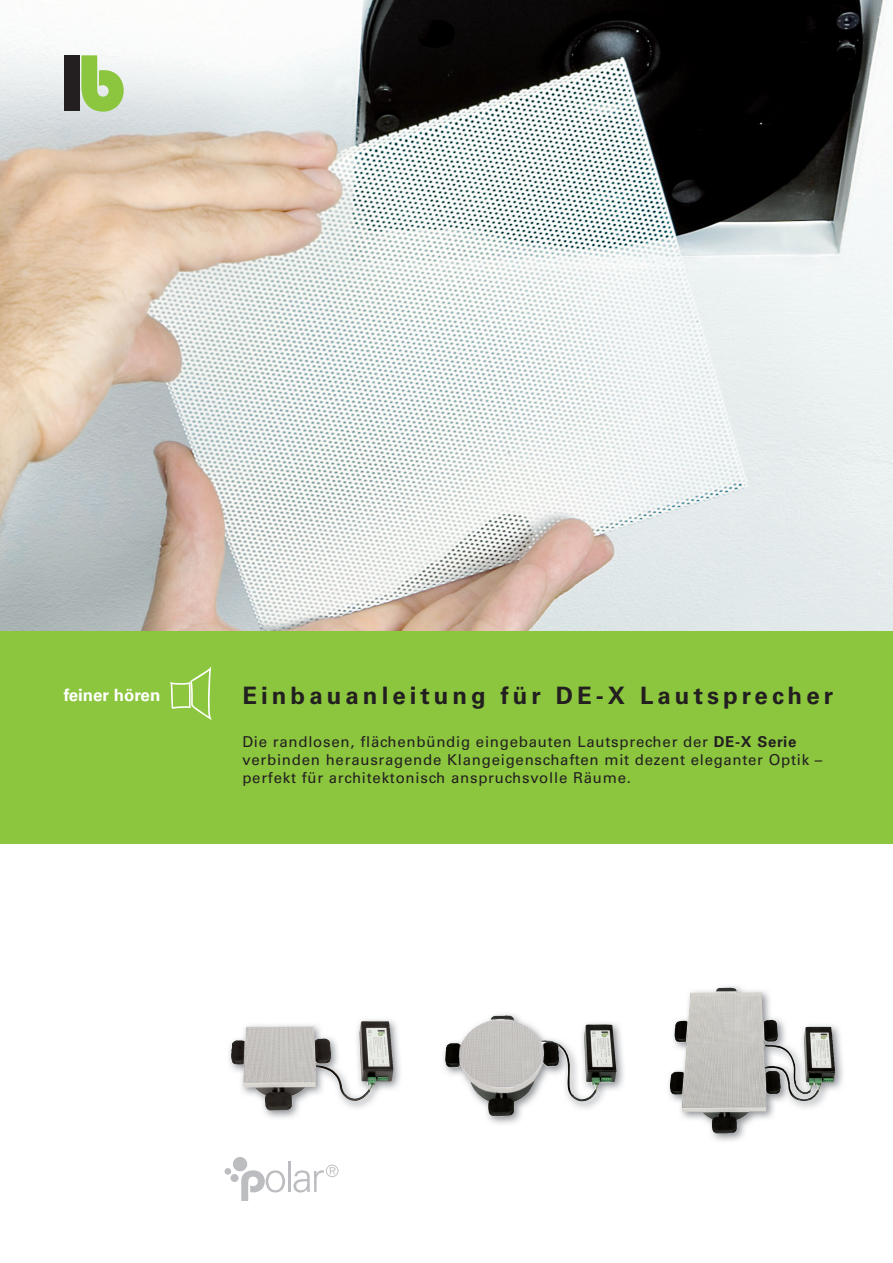
<style>
.page{position:relative;width:893px;height:1263px;background:#fff}
.page>*{position:absolute;margin:0;border:0;box-sizing:border-box;transform-origin:0 0}
.t1{font:700 24px "Univers";letter-spacing:.17em;color:#231f20}
.t2{font:700 16.95px "Univers";color:#fff}
.t3{font:15px/18px "Univers";letter-spacing:.05em;color:#231f20}
.s1{font-weight:700}
</style>
<div class="page">
<img style="left:0;top:0;width:893px;height:631px">
<img style="left:229px;top:986px;width:614px;height:155px">
<img style="left:669px;top:988px;width:167px;height:146px">
<img style="left:445px;top:1015px;width:115px;height:102px">
<img style="left:231px;top:1022px;width:139px;height:89px">
<div style="left:64px;top:55px;width:16px;height:56px;background:#231f20"></div>
<svg style="left:81px;top:55px;width:43px;height:57px"></svg>
<div style="left:0;top:631px;width:893px;height:213px;background:#8bc63e"></div>
<svg style="left:170px;top:666px;width:42px;height:54px"></svg>
<svg style="left:241px;top:1170px;width:44px;height:31px"></svg>
<hr style="left:288px;top:1162px;width:3px;height:30px;background:#bcbdc0">
<div style="left:225px;top:1168px;width:6px;height:7px;background:#bcbdc0;border-radius:50%"></div>
<div style="left:230px;top:1174px;width:8px;height:8px;background:#bcbdc0;border-radius:50%"></div>
<div style="left:233px;top:1157px;width:14px;height:14px;background:#bcbdc0;border-radius:50%"></div>
<svg style="left:293px;top:1164px;width:45px;height:28px"></svg>
<p class="t2" style="left:64px;top:685px;width:98px">feiner hören</p>
<h1 class="t1" style="left:242px;top:681px;width:592px">Einbauanleitung für DE-X Lautsprecher</h1>
<p class="t3" style="left:242px;top:733px;width:582px">Die randlosen, flächenbündig eingebauten Lautsprecher der <span class="s1">DE-X Serie </span>verbinden herausragende Klangeigenschaften mit dezent eleganter Optik – perfekt für architektonisch anspruchsvolle Räume.</p>
</div>
